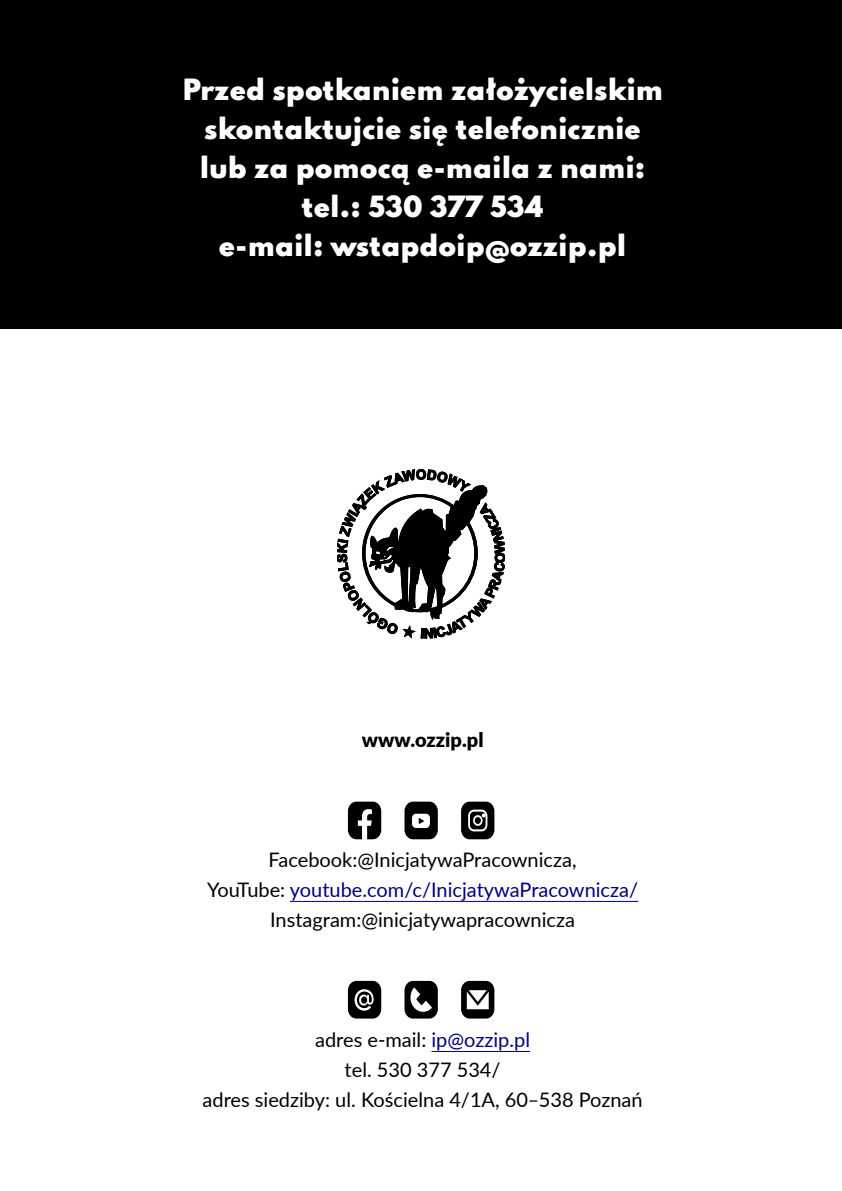
<style>
.page{position:relative;width:842px;height:1191px;background:#fff}
.page>*{position:absolute;margin:0;border:0;box-sizing:border-box;transform-origin:0 0}
.t1{font:900 26px/39px "Spartan";color:#fff;text-align:center}
.t2{font:20px/30px "Lato";color:#000;text-align:center}
.t3{font:900 20px "Lato";color:#000}
.s1{color:#000080}
</style>
<div class="page">
<div style="left:0;top:0;width:842px;height:329px;background:#000"></div>
<hr style="left:290px;top:901px;width:348px;height:1px;background:#000080">
<hr style="left:431px;top:1051px;width:99px;height:1px;background:#000080">
<svg style="left:348px;top:801px;width:33px;height:38px"></svg>
<div style="left:404px;top:801px;width:34px;height:38px;background:#000;border-radius:9px"></div>
<svg style="left:412px;top:813px;width:18px;height:15px"></svg>
<div style="left:461px;top:801px;width:33px;height:38px;background:#000;border-radius:9px"></div>
<svg style="left:468px;top:809px;width:19px;height:22px"></svg>
<div style="left:404px;top:981px;width:34px;height:37px;background:#000;border-radius:9px"></div>
<svg style="left:410px;top:987px;width:22px;height:25px"></svg>
<div style="left:461px;top:981px;width:33px;height:37px;background:#000;border-radius:9px"></div>
<svg style="left:467px;top:990px;width:22px;height:19px"></svg>
<div style="left:348px;top:981px;width:33px;height:37px;background:#000;border-radius:9px"></div>
<svg style="left:355px;top:989px;width:19px;height:21px"></svg>
<svg style="left:337px;top:469px;width:168px;height:169px"></svg>
<h1 class="t1" style="left:182px;top:70px;width:482px">Przed spotkaniem założycielskim skontaktujcie się telefonicznie lub za pomocą e-maila z nami: tel.: 530 377 534<br>e-mail: wstapdoip@ozzip.pl</h1>
<p class="t3" style="left:362px;top:724px;width:123px">www.ozzip.pl</p>
<p class="t2" style="left:207px;top:843px;width:433px">Facebook:@InicjatywaPracownicza,<br>YouTube: <span class="s1">youtube.com/c/InicjatywaPracownicza/<br></span>Instagram:@inicjatywapracownicza</p>
<p class="t2" style="left:203px;top:1023px;width:442px">adres e-mail: <span class="s1">ip@ozzip.pl<br></span>tel. 530 377 534/<br>adres siedziby: ul. Kościelna 4/1A, 60‒538 Poznań</p>
</div>
